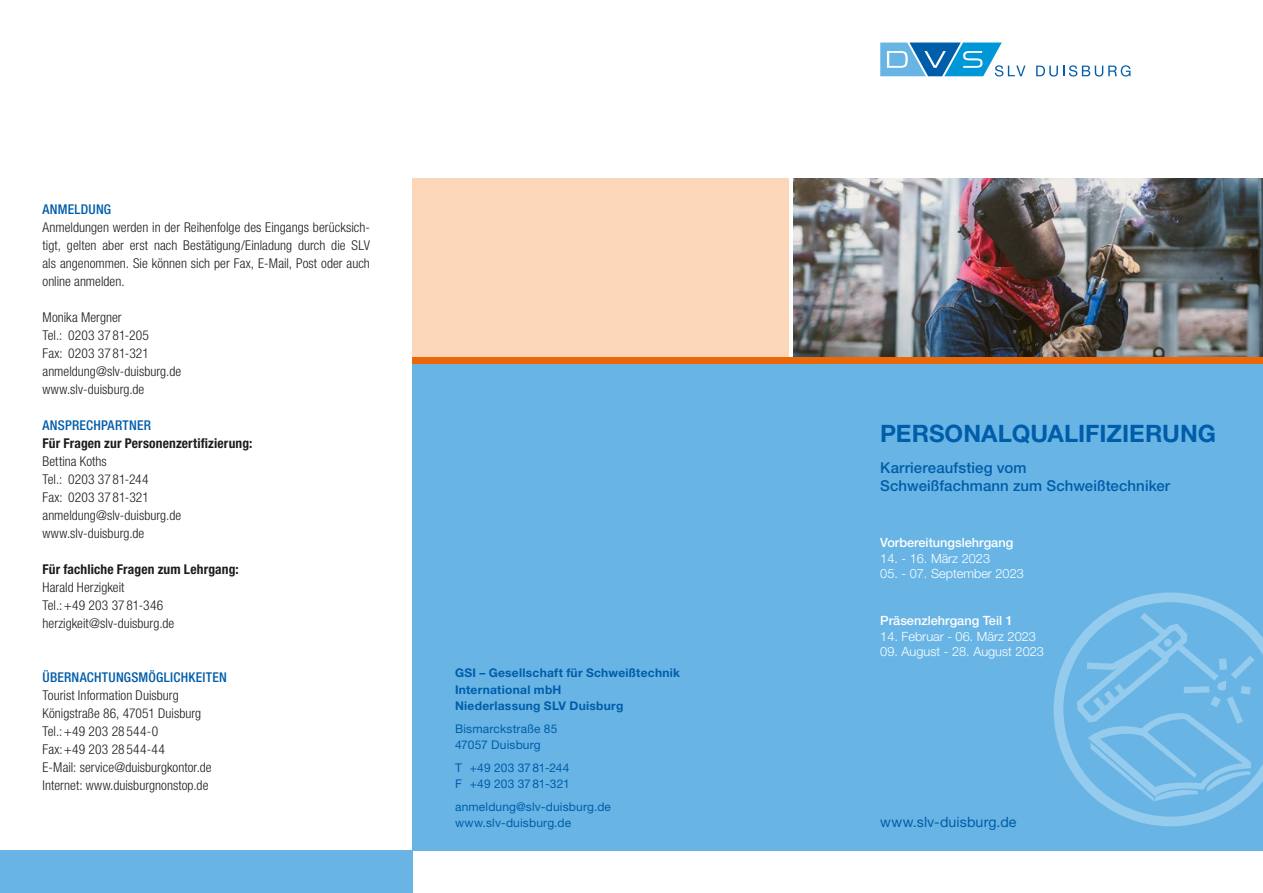
<style>
.page{position:relative;width:1263px;height:893px;background:#fff}
.page>*{position:absolute;margin:0;border:0;box-sizing:border-box;transform-origin:0 0}
.t1{font:700 24px "Helvetica Neue LT Std";color:#005da9}
.t2{font:500 15px/18px "Helvetica Neue LT Std";letter-spacing:.01em;color:#005da9}
.t3{font:14.25px "Helvetica Neue LT Std";letter-spacing:.005em;color:#005da9}
.t4{font:300 condensed 13.5px/18px "Helvetica Neue LT Std";letter-spacing:.005em;color:#1d1d1b}
.t5{font:700 condensed 13.5px "Helvetica Neue LT Std";letter-spacing:.01em;color:#1d1d1b}
.t6{font:500 condensed 13.5px "Helvetica Neue LT Std";letter-spacing:.015em;color:#005da9}
.t7{font:300 12.75px "Helvetica Neue LT Std";color:#fff}
.t8{font:500 12.75px "Helvetica Neue LT Std";color:#fff}
.t9{font:12px/16.5px "Helvetica Neue LT Std";letter-spacing:.015em;color:#005da9}
.t10{font:700 12px/16.5px "Helvetica Neue LT Std";letter-spacing:.025em;color:#005da9}
</style>
<div class="page">
<img style="left:793px;top:179px;width:470px;height:178px">
<div style="left:412px;top:357px;width:851px;height:493px;background:#68b5e5"></div>
<div style="left:412px;top:179px;width:377px;height:178px;background:#fcd6b8"></div>
<div style="left:0;top:850px;width:412px;height:43px;background:#68b5e5"></div>
<svg style="left:1036px;top:65px;width:94px;height:12px"></svg>
<svg style="left:880px;top:43px;width:145px;height:34px"></svg>
<div style="left:412px;top:357px;width:851px;height:7px;background:#ec6708"></div>
<svg style="left:1053px;top:592px;width:210px;height:234px"></svg>
<svg style="left:1076px;top:613px;width:178px;height:189px"></svg>
<p class="t6" style="left:43px;top:201px;width:70px">ANMELDUNG</p>
<p class="t4" style="left:43px;top:218px;width:329px;text-align:justify">Anmeldungen werden in der Reihenfolge des Eingangs berücksich&shy;tigt, gelten aber erst nach Bestätigung/Einladung durch die SLV als angenommen. Sie können sich per Fax, E-Mail, Post oder auch online anmelden.</p>
<p class="t4" style="left:43px;top:308px;width:140px">Monika Mergner<br>Tel.: 0203 37 81-205<br>Fax: 0203 37 81-321 anmeldung@slv-duisburg.de www.slv-duisburg.de</p>
<p class="t6" style="left:43px;top:417px;width:110px">ANSPRECHPARTNER</p>
<p class="t5" style="left:43px;top:435px;width:211px">Für Fragen zur Personenzertifizierung:</p>
<p class="t4" style="left:43px;top:452px;width:140px">Bettina Koths<br>Tel.: 0203 37 81-244<br>Fax: 0203 37 81-321 anmeldung@slv-duisburg.de www.slv-duisburg.de</p>
<p class="t5" style="left:43px;top:561px;width:198px">Für fachliche Fragen zum Lehrgang:</p>
<p class="t4" style="left:43px;top:578px;width:133px">Harald Herzigkeit<br>Tel.:+49 203 37 81-346 herzigkeit@slv-duisburg.de</p>
<p class="t6" style="left:43px;top:669px;width:186px">ÜBERNACHTUNGSMÖGLICHKEITEN</p>
<p class="t4" style="left:43px;top:686px;width:171px">Tourist Information Duisburg<br>Königstraße 86, 47051 Duisburg<br>Tel.:+49 203 28 544-0<br>Fax:+49 203 28544-44<br>E-Mail: service@duisburgkontor.de<br>Internet: www.duisburgnonstop.de</p>
<p class="t10" style="left:455px;top:664px;width:227px">GSI – Gesellschaft für Schweißtechnik<br>International mbH<br>Niederlassung SLV Duisburg</p>
<p class="t9" style="left:455px;top:720px;width:104px">Bismarckstraße 85<br>47057 Duisburg</p>
<p class="t9" style="left:455px;top:759px;width:116px">T +49 203 3781-244<br>F +49 203 3781-321</p>
<p class="t9" style="left:455px;top:798px;width:158px">anmeldung@slv-duisburg.de www.slv-duisburg.de</p>
<h1 class="t1" style="left:880px;top:419px;width:337px">PERSONALQUALIFIZIERUNG</h1>
<p class="t2" style="left:880px;top:459px;width:291px">Karriereaufstieg vom<br>Schweißfachmann zum Schweißtechniker</p>
<p class="t8" style="left:880px;top:535px;width:134px">Vorbereitungslehrgang</p>
<p class="t7" style="left:880px;top:550px;width:111px">14. - 16. März 2023</p>
<p class="t7" style="left:880px;top:565px;width:145px">05. - 07. September 2023</p>
<p class="t8" style="left:880px;top:613px;width:134px">Präsenzlehrgang Teil 1</p>
<p class="t7" style="left:880px;top:628px;width:157px">14. Februar - 06. März 2023</p>
<p class="t7" style="left:880px;top:644px;width:165px">09. August - 28. August 2023</p>
<p class="t3" style="left:880px;top:813px;width:138px">www.slv-duisburg.de</p>
</div>
